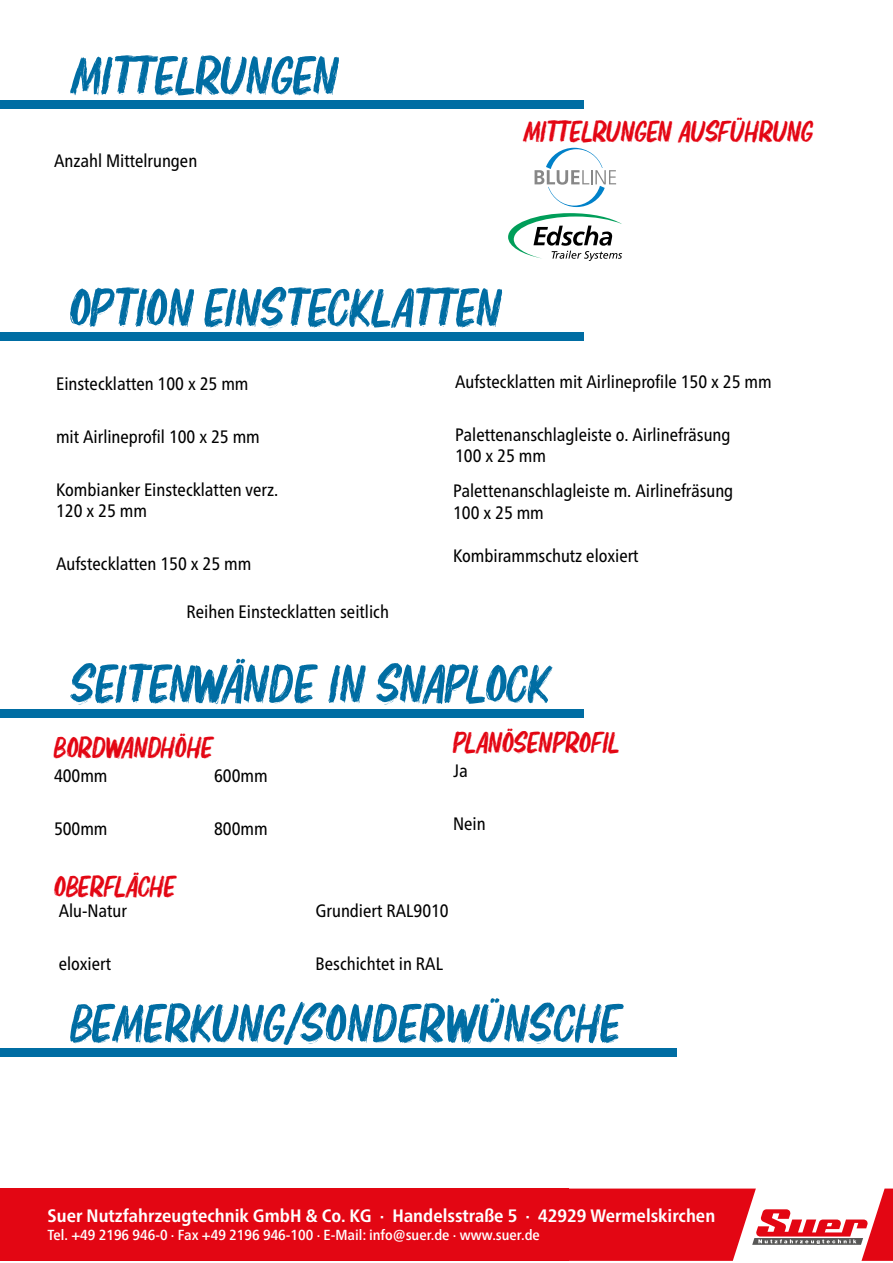
<style>
.page{position:relative;width:893px;height:1263px;background:#fff}
.page>*{position:absolute;margin:0;border:0;box-sizing:border-box;transform-origin:0 0}
.t1{font:54px "Elbrush";color:#006da3}
.t2{font:30px "Elbrush";color:#e30613}
.t3{font:condensed 18px/21.6px "Frutiger Neue LTW1 G";color:#000}
.t4{font:700 condensed 18px "Frutiger Neue LTW1 G";color:#fff;scale:1.04 1}
.t5{font:500 condensed 14.55px "Frutiger Neue LTW1 G";color:#fff;scale:1.04 1}
</style>
<div class="page">
<div style="left:0;top:100px;width:584px;height:9px;background:#006da3"></div>
<div style="left:0;top:1048px;width:676px;height:9px;background:#006da3"></div>
<div style="left:0;top:1188px;width:569px;height:73px;background:#e30613"></div>
<svg style="left:569px;top:1188px;width:324px;height:73px"></svg>
<div style="left:0;top:333px;width:584px;height:8px;background:#006da3"></div>
<div style="left:0;top:709px;width:584px;height:8px;background:#006da3"></div>
<svg style="left:508px;top:213px;width:114px;height:48px"></svg>
<svg style="left:535px;top:148px;width:81px;height:59px"></svg>
<h1 class="t1" style="left:70px;top:46px;width:270px">MITTELRUNGEN</h1>
<p class="t3" style="left:54px;top:150px;width:145px">Anzahl Mittelrungen</p>
<h2 class="t2" style="left:523px;top:116px;width:292px">MITTELRUNGEN AUSFÜHRUNG</h2>
<h1 class="t1" style="left:70px;top:278px;width:433px">OPTION EINSTECKLATTEN</h1>
<p class="t3" style="left:56px;top:373px;width:194px">Einstecklatten 100 x 25 mm</p>
<p class="t3" style="left:56px;top:426px;width:205px">mit Airlineprofil 100 x 25 mm</p>
<p class="t3" style="left:56px;top:479px;width:224px">Kombianker Einstecklatten verz.<br>120 x 25 mm</p>
<p class="t3" style="left:56px;top:553px;width:197px">Aufstecklatten 150 x 25 mm</p>
<p class="t3" style="left:186px;top:601px;width:204px">Reihen Einstecklatten seitlich</p>
<p class="t3" style="left:455px;top:371px;width:318px">Aufstecklatten mit Airlineprofile 150 x 25 mm</p>
<p class="t3" style="left:455px;top:424px;width:277px">Palettenanschlagleiste o. Airlinefräsung<br>100 x 25 mm</p>
<p class="t3" style="left:453px;top:480px;width:282px">Palettenanschlagleiste m. Airlinefräsung<br>100 x 25 mm</p>
<p class="t3" style="left:453px;top:545px;width:187px">Kombirammschutz eloxiert</p>
<h1 class="t1" style="left:70px;top:655px;width:483px">SEITENWÄNDE IN SNAPLOCK</h1>
<h2 class="t2" style="left:54px;top:731px;width:162px">BORDWANDHÖHE</h2>
<p class="t3" style="left:54px;top:765px;width:55px">400mm</p>
<p class="t3" style="left:54px;top:817px;width:55px">500mm</p>
<h2 class="t2" style="left:453px;top:726px;width:167px">PLANÖSENPROFIL</h2>
<p class="t3" style="left:453px;top:760px;width:16px">Ja</p>
<p class="t3" style="left:453px;top:812px;width:34px">Nein</p>
<p class="t3" style="left:214px;top:765px;width:55px">600mm</p>
<p class="t3" style="left:214px;top:817px;width:55px">800mm</p>
<h2 class="t2" style="left:55px;top:870px;width:124px">OBERFLÄCHE</h2>
<p class="t3" style="left:59px;top:900px;width:70px">Alu-Natur</p>
<p class="t3" style="left:59px;top:953px;width:54px">eloxiert</p>
<p class="t3" style="left:316px;top:900px;width:135px">Grundiert RAL9010</p>
<p class="t3" style="left:316px;top:953px;width:129px">Beschichtet in RAL</p>
<h1 class="t1" style="left:70px;top:994px;width:555px">BEMERKUNG/SONDERWÜNSCHE</h1>
<p class="t4" style="left:48px;top:1205px;width:643px">Suer Nutzfahrzeugtechnik GmbH &amp; Co. KG · Handelsstraße 5 · 42929 Wermelskirchen</p>
<p class="t5" style="left:48px;top:1226px;width:475px">Tel. +49 2196 946-0 · Fax +49 2196 946-100 · E-Mail: info@suer.de · www.suer.de</p>
</div>
